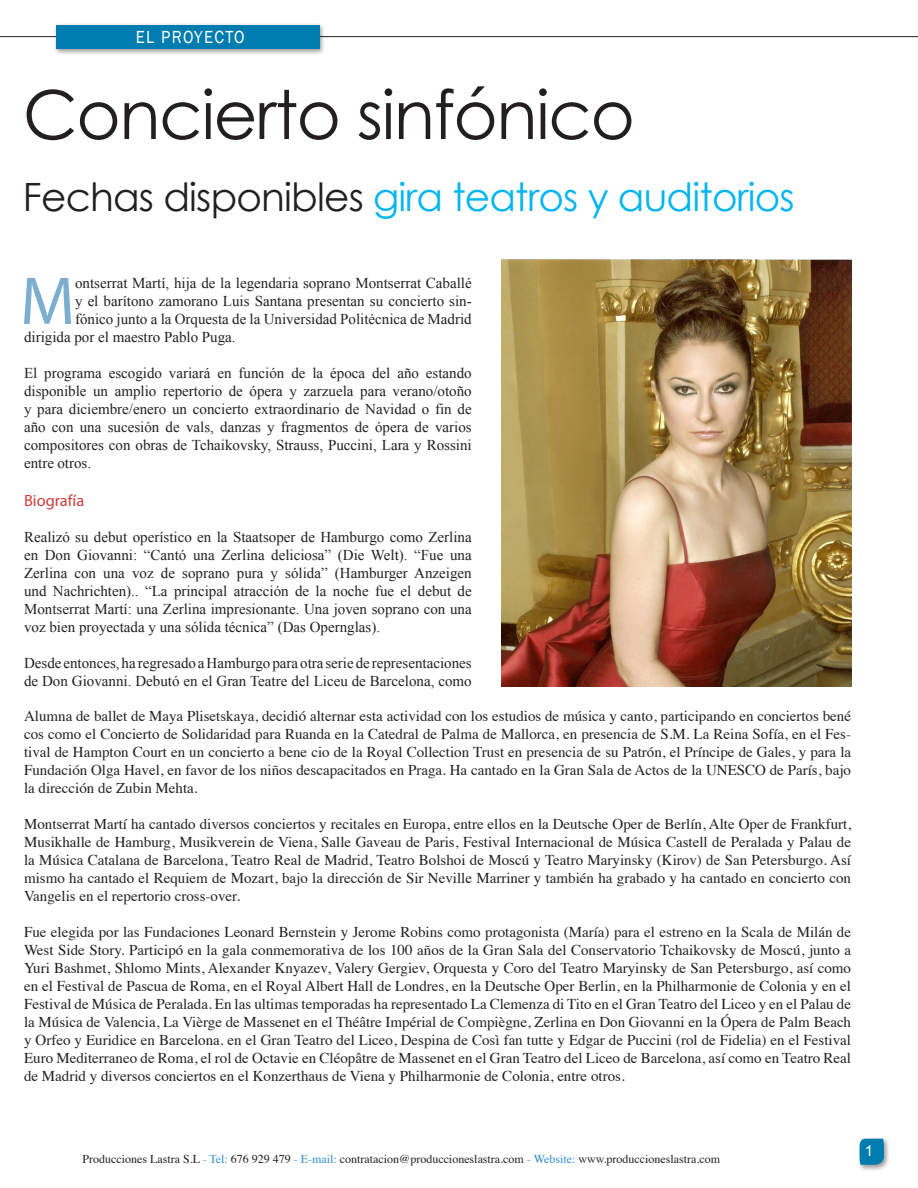
<style>
.page{position:relative;width:918px;height:1188px;background:#fff}
.page>*{position:absolute;margin:0;border:0;box-sizing:border-box;transform-origin:0 0}
.Primer_párrafo__capitular{font:68.4px "Myriad Pro";color:#7caecf}
.Titular_principal{font:67.5px "Century Gothic";letter-spacing:-.02em;color:#231f20}
.Titular_principal-2{font:39px "Century Gothic";letter-spacing:-.02em;color:#00b5f0}
.t1{font:18px "Franklin Gothic";letter-spacing:.08em;color:#fff;scale:.92 1}
.t2{font:16.35px "Myriad Pro";color:#cd3c3a}
.t3{font:15px/18px "Times";color:#231f20;text-align:justify}
.Primer_párrafo__capitular-2{font:15px/18px "Times New Roman";color:#231f20;text-align:justify}
.t4{font:15px "Arial";color:#fff}
.t5{font:12px "Times";color:#231f20}
.s1{color:#231f20}
.s2{color:#308ecd}
</style>
<div class="page">
<div style="left:857px;top:1136px;width:34px;height:36px;background:#231f20;opacity:.45"></div>
<svg style="left:860px;top:1139px;width:24px;height:26px"></svg>
<hr style="left:0;top:36px;width:918px;height:1px;background:#231f20">
<div style="left:53px;top:22px;width:273px;height:33px;background:#231f20;opacity:.45"></div>
<div style="left:56px;top:25px;width:263px;height:24px;background:#007cae"></div>
<img style="left:502px;top:259px;width:349px;height:427px">
<p class="t1" style="left:136px;top:26px;width:120px">EL PROYECTO</p>
<p class="Titular_principal" style="left:23px;top:73px;width:613px">Concierto sinfónico</p>
<p class="Titular_principal-2" style="left:23px;top:173px;width:773px"><span class="s1">Fechas disponibles</span> gira teatros y auditorios</p>
<p class="Primer_párrafo__capitular" style="left:20px;top:259px;width:57px">M</p>
<p class="Primer_párrafo__capitular-2" style="left:75px;top:274px;width:398px">ontserrat Martí, hija de la legendaria soprano Montserrat Caballé</p>
<p class="Primer_párrafo__capitular-2" style="left:75px;top:292px;width:398px">y el barítono zamorano Luis Santana presentan su concierto sin-</p>
<p class="Primer_párrafo__capitular-2" style="left:75px;top:310px;width:398px">fónico junto a la Orquesta de la Universidad Politécnica de Madrid</p>
<p class="Primer_párrafo__capitular-2" style="left:24px;top:328px;width:213px">dirigida por el maestro Pablo Puga.</p>
<p class="Primer_párrafo__capitular-2" style="left:24px;top:364px;width:449px">El programa escogido variará en función de la época del año estando disponible un amplio repertorio de ópera y zarzuela para verano/otoño y para diciembre/enero un concierto extraordinario de Navidad o fin de año con una sucesión de vals, danzas y fragmentos de ópera de varios compositores con obras de Tchaikovsky, Strauss, Puccini, Lara y Rossini entre otros.</p>
<p class="t2" style="left:24px;top:490px;width:62px">Biografía</p>
<p class="Primer_párrafo__capitular-2" style="left:24px;top:528px;width:449px">Realizó su debut operístico en la Staatsoper de Hamburgo como Zerlina en Don Giovanni: “Cantó una Zerlina deliciosa” (Die Welt). “Fue una Zerlina con una voz de soprano pura y sólida” (Hamburger Anzeigen und Nachrichten).. “La principal atracción de la noche fue el debut de Montserrat Martí: una Zerlina impresionante. Una joven soprano con una voz bien proyectada y una sólida técnica” (Das Opernglas).</p>
<p class="Primer_párrafo__capitular-2" style="left:24px;top:654px;width:449px">Desde entonces, ha regresado a Hamburgo para otra serie de representaciones de Don Giovanni. Debutó en el Gran Teatre del Liceu de Barcelona, como</p>
<p class="t3" style="left:24px;top:706px;width:829px">Alumna de ballet de Maya Plisetskaya, decidió alternar esta actividad con los estudios de música y canto, participando en conciertos bené cos como el Concierto de Solidaridad para Ruanda en la Catedral de Palma de Mallorca, en presencia de S.M. La Reina Sofía, en el Fes&shy;tival de Hampton Court en un concierto a bene cio de la Royal Collection Trust en presencia de su Patrón, el Príncipe de Gales, y para la Fundación Olga Havel, en favor de los niños descapacitados en Praga. Ha cantado en la Gran Sala de Actos de la UNESCO de París, bajo la dirección de Zubin Mehta.</p>
<p class="t3" style="left:24px;top:814px;width:829px">Montserrat Martí ha cantado diversos conciertos y recitales en Europa, entre ellos en la Deutsche Oper de Berlín, Alte Oper de Frankfurt, Musikhalle de Hamburg, Musikverein de Viena, Salle Gaveau de Paris, Festival Internacional de Música Castell de Peralada y Palau de la Música Catalana de Barcelona, Teatro Real de Madrid, Teatro Bolshoi de Moscú y Teatro Maryinsky (Kirov) de San Petersburgo. Así mismo ha cantado el Requiem de Mozart, bajo la dirección de Sir Neville Marriner y también ha grabado y ha cantado en concierto con Vangelis en el repertorio cross-over.</p>
<p class="t3" style="left:24px;top:922px;width:829px">Fue elegida por las Fundaciones Leonard Bernstein y Jerome Robins como protagonista (María) para el estreno en la Scala de Milán de West Side Story. Participó en la gala conmemorativa de los 100 años de la Gran Sala del Conservatorio Tchaikovsky de Moscú, junto a Yuri Bashmet, Shlomo Mints, Alexander Knyazev, Valery Gergiev, Orquesta y Coro del Teatro Maryinsky de San Petersburgo, así como en el Festival de Pascua de Roma, en el Royal Albert Hall de Londres, en la Deutsche Oper Berlin, en la Philharmonie de Colonia y en el Festival de Música de Peralada. En las ultimas temporadas ha representado La Clemenza di Tito en el Gran Teatro del Liceo y en el Palau de la Música de Valencia, La Vièrge de Massenet en el Théâtre Impérial de Compiègne, Zerlina en Don Giovanni en la Ópera de Palm Beach y Orfeo y Euridice en Barcelona. en el Gran Teatro del Liceo, Despina de Così fan tutte y Edgar de Puccini (rol de Fidelia) en el Festival Euro Mediterraneo de Roma, el rol de Octavie en Cléopâtre de Massenet en el Gran Teatro del Liceo de Barcelona, así como en Teatro Real de Madrid y diversos conciertos en el Konzerthaus de Viena y Philharmonie de Colonia, entre otros.</p>
<p class="t5" style="left:83px;top:1147px;width:639px">Producciones Lastra S.L <span class="s2">- Tel:</span> 676 929 479 <span class="s2">- E-mail:</span> contratacion@produccioneslastra.com <span class="s2">- Website:</span> www.produccioneslastra.com</p>
<p class="t4" style="left:865px;top:1140px;width:10px">1</p>
</div>
